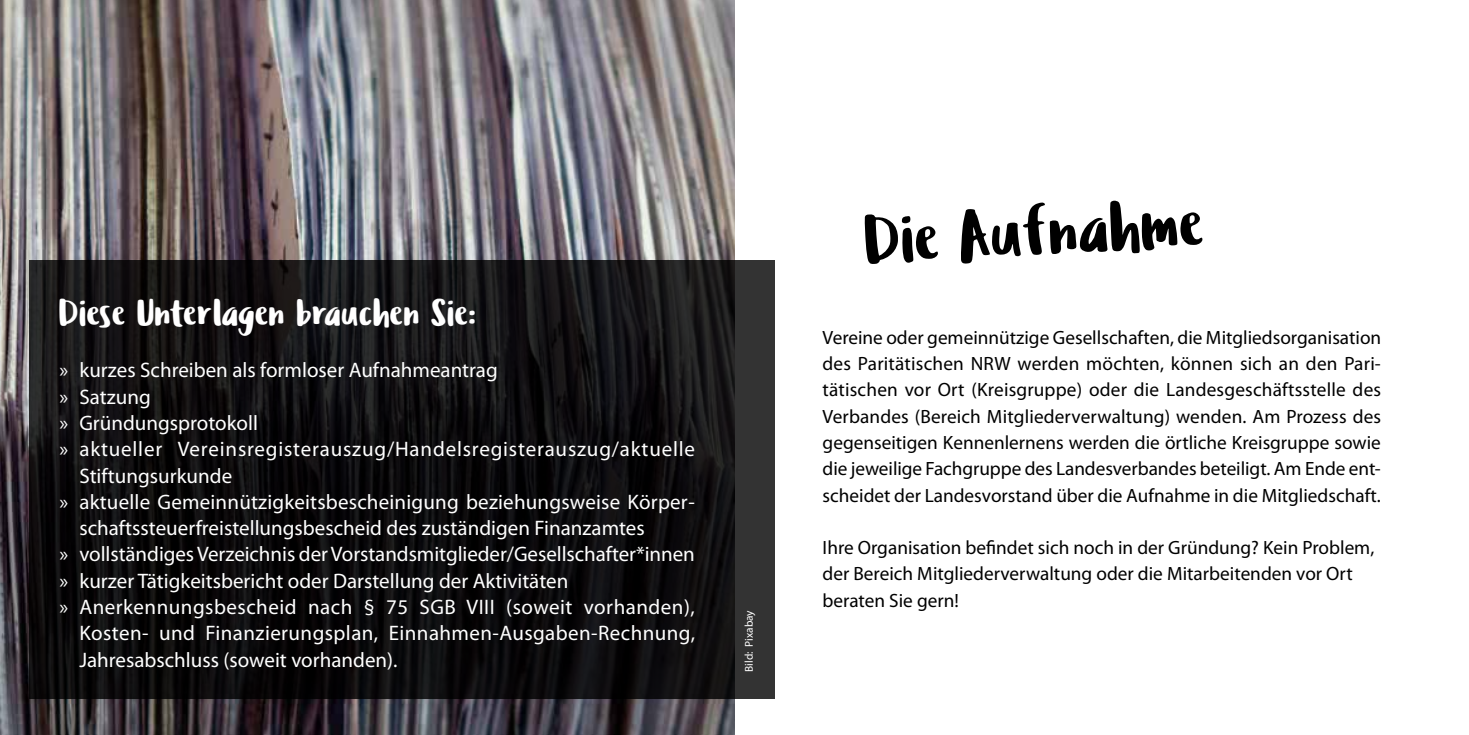
<style>
.page{position:relative;width:1469px;height:735px;background:#fff}
.page>*{position:absolute;margin:0;border:0;box-sizing:border-box;transform-origin:0 0}
.t1{font:70px "Ludicrous";color:#000}
.t2{font:38.5px "Ludicrous";color:#fff}
.LT{font:21px/26.2px "Myriad Pro";color:#fff}
.LT-2{font:21px/26.2px "Myriad Pro";letter-spacing:.04em;color:#fff}
.LT-3{font:19.25px/26.2px "Myriad Pro";color:#000;text-align:justify}
.LT-4{font:11.38px "Myriad Pro";color:#fff}
</style>
<div class="page">
<img style="left:0;top:0;width:734px;height:734px">
<svg style="left:29px;top:260px;width:745px;height:438px;background:#111011"></svg>
<p class="t2" style="left:60px;top:286px;width:418px">Diese Unterlagen brauchen Sie:</p>
<p class="LT" style="left:60px;top:357px;width:440px">» kurzes Schreiben als formloser Aufnahmeantrag</p>
<p class="LT" style="left:60px;top:383px;width:93px">» Satzung</p>
<p class="LT" style="left:60px;top:409px;width:200px">» Gründungsprotokoll</p>
<p class="LT-2" style="left:79px;top:435px;width:617px;text-indent:-20px">» aktueller Vereinsregisterauszug/Handelsregisterauszug/aktuelle<br>Stiftungsurkunde</p>
<p class="LT" style="left:79px;top:488px;width:617px;text-indent:-20px">» aktuelle Gemeinnützigkeitsbescheinigung beziehungsweise Körper&shy;schaftssteuerfreistellungsbescheid des zuständigen Finanzamtes</p>
<p class="LT" style="left:60px;top:540px;width:637px">» vollständiges Verzeichnis der Vorstandsmitglieder/Gesellschafter*innen</p>
<p class="LT" style="left:60px;top:567px;width:510px">» kurzer Tätigkeitsbericht oder Darstellung der Aktivitäten</p>
<p class="LT" style="left:79px;top:593px;width:617px;text-align:justify;text-indent:-20px">» Anerkennungsbescheid nach § 75 SGB VIII (soweit vorhanden), Kosten- und Finanzierungsplan, Einnahmen-Ausgaben-Rechnung, Jahresabschluss (soweit vorhanden).</p>
<p class="LT-4" style="left:742px;top:671px;width:63px;rotate:-90deg">Bild: Pixabay</p>
<p class="t1" style="left:862px;top:192px;width:341px;rotate:-3deg">Die Aufnahme</p>
<p class="LT-3" style="left:822px;top:324px;width:560px">Vereine oder gemeinnützige Gesellschaften, die Mitgliedsorganisation</p>
<p class="LT-3" style="left:822px;top:350px;width:560px">des Paritätischen NRW werden möchten, können sich an den Pari&shy;tätischen vor Ort (Kreisgruppe) oder die Landesgeschäftsstelle des Verbandes (Bereich Mitgliederverwaltung) wenden. Am Prozess des gegenseitigen Kennenlernens werden die örtliche Kreisgruppe sowie die jeweilige Fachgruppe des Landesverbandes beteiligt. Am Ende ent&shy;scheidet der Landesvorstand über die Aufnahme in die Mitgliedschaft.</p>
<p class="LT-3" style="left:822px;top:534px;width:553px">Ihre Organisation befindet sich noch in der Gründung? Kein Problem,</p>
<p class="LT-3" style="left:822px;top:560px;width:531px">der Bereich Mitgliederverwaltung oder die Mitarbeitenden vor Ort</p>
<p class="LT-3" style="left:822px;top:586px;width:138px">beraten Sie gern!</p>
</div>
